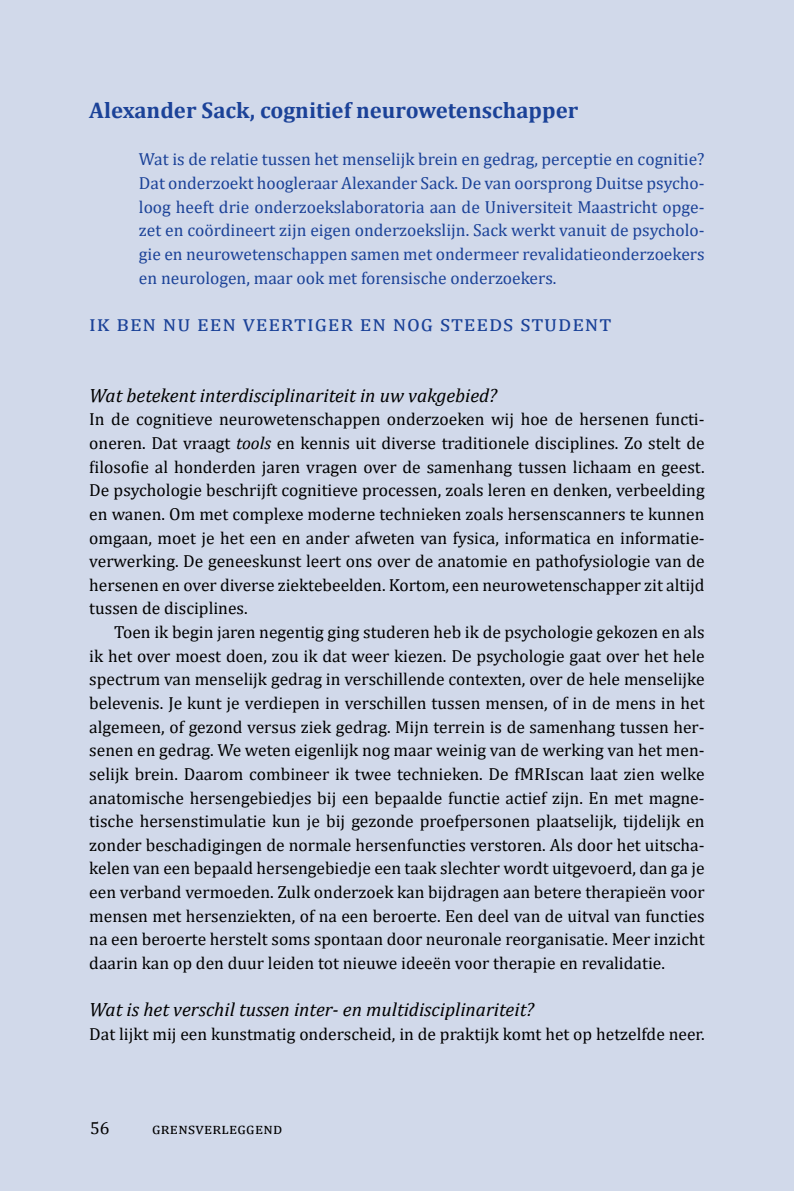
<style>
.page{position:relative;width:794px;height:1191px;background:#d1d9ea}
.page>*{position:absolute;margin:0;border:0;box-sizing:border-box;transform-origin:0 0}
.t1{font:700 22.75px "Cambria";color:#1b4298}
.t2{font:22.75px "Cambria";color:#1b4298}
.t3{font:italic 19.25px "Cambria";color:#000}
.t4{font:17.5px/23.6px "Cambria";color:#000;text-align:justify}
.t5{font:17.5px/23.6px "Cambria";color:#1b4298;text-align:justify}
.t6{font:15.75px "Cambria";letter-spacing:.02em;color:#000}
.s1{font-style:italic}
</style>
<div class="page">
<h1 class="t1" style="left:89px;top:94px;width:490px">Alexander Sack, cognitief neurowetenschapper</h1>
<p class="t5" style="left:139px;top:148px;width:567px">Wat is de relatie tussen het menselijk brein en gedrag, perceptie en cognitie?<br>Dat onderzoekt hoogleraar Alexander Sack. De van oorsprong Duitse psycho&shy;loog heeft drie onderzoekslaboratoria aan de Universiteit Maastricht opge&shy;zet en coördineert zijn eigen onderzoekslijn. Sack werkt vanuit de psycholo&shy;gie en neurowetenschappen samen met ondermeer revalidatieonderzoekers en neurologen, maar ook met forensische onderzoekers.</p>
<h1 class="t2" style="left:89px;top:310px;width:523px">ik ben nu een veertiger en nog steeds student</h1>
<p class="t3" style="left:89px;top:381px;width:409px">Wat betekent interdisciplinariteit in uw vakgebied?</p>
<p class="t4" style="left:89px;top:407px;width:617px">In de cognitieve neurowetenschappen onderzoeken wij hoe de hersenen functi&shy;oneren. Dat vraagt <span class="s1">tools</span> en kennis uit diverse traditionele disciplines. Zo stelt de filosofie al honderden jaren vragen over de samenhang tussen lichaam en geest.<br>De psychologie beschrijft cognitieve processen, zoals leren en denken, verbeelding en wanen. Om met complexe moderne technieken zoals hersenscanners te kunnen omgaan, moet je het een en ander afweten van fysica, informatica en informatie&shy;verwerking. De geneeskunst leert ons over de anatomie en pathofysiologie van de hersenen en over diverse ziektebeelden. Kortom, een neurowetenschapper zit altijd tussen de disciplines.</p>
<p class="t4" style="left:89px;top:620px;width:617px;text-indent:25px">Toen ik begin jaren negentig ging studeren heb ik de psychologie gekozen en als ik het over moest doen, zou ik dat weer kiezen. De psychologie gaat over het hele spectrum van menselijk gedrag in verschillende contexten, over de hele menselijke belevenis. Je kunt je verdiepen in verschillen tussen mensen, of in de mens in het algemeen, of gezond versus ziek gedrag. Mijn terrein is de samenhang tussen her&shy;senen en gedrag. We weten eigenlijk nog maar weinig van de werking van het men&shy;selijk brein. Daarom combineer ik twee technieken. De fMRIscan laat zien welke anatomische hersengebiedjes bij een bepaalde functie actief zijn. En met magne&shy;tische hersenstimulatie kun je bij gezonde proefpersonen plaatselijk, tijdelijk en zonder beschadigingen de normale hersenfuncties verstoren. Als door het uitscha&shy;kelen van een bepaald hersengebiedje een taak slechter wordt uitgevoerd, dan ga je een verband vermoeden. Zulk onderzoek kan bijdragen aan betere therapieën voor mensen met hersenziekten, of na een beroerte. Een deel van de uitval van functies na een beroerte herstelt soms spontaan door neuronale reorganisatie. Meer inzicht daarin kan op den duur leiden tot nieuwe ideeën voor therapie en revalidatie.</p>
<p class="t3" style="left:89px;top:996px;width:446px">Wat is het verschil tussen inter- en multidisciplinariteit?</p>
<p class="t4" style="left:89px;top:1022px;width:617px">Dat lijkt mij een kunstmatig onderscheid, in de praktijk komt het op hetzelfde neer.</p>
<p class="t4" style="left:90px;top:1116px;width:21px">56</p>
<p class="t6" style="left:152px;top:1119px;width:132px">grensverleggend</p>
</div>
